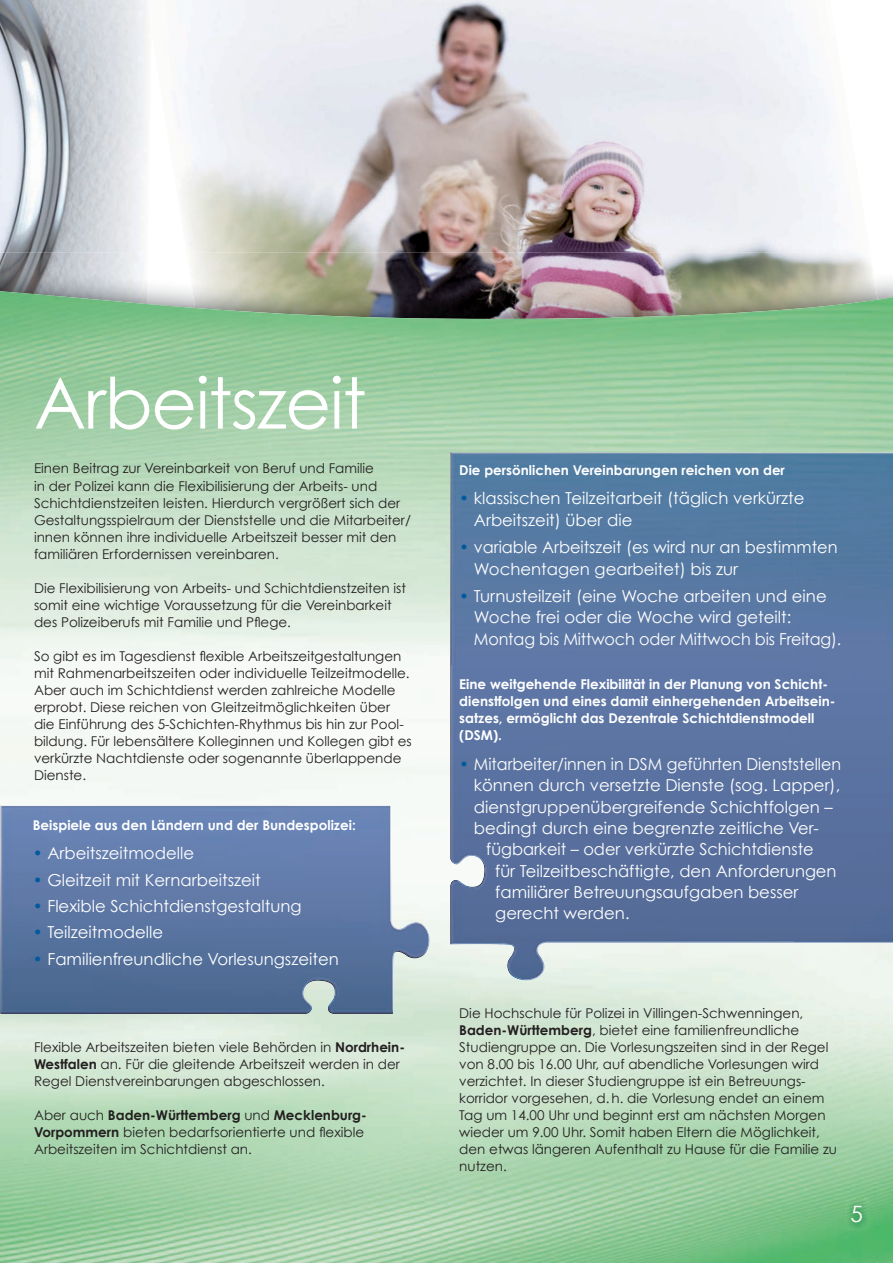
<style>
.page{position:relative;width:893px;height:1263px;background:#fff}
.page>*{position:absolute;margin:0;border:0;box-sizing:border-box;transform-origin:0 0}
.t1{font:70.5px "Century Gothic";letter-spacing:-.02em;color:#fff}
.t2{font:22.5px "Century Gothic";color:#fff}
.t3{font:16.5px/21.3px "Century Gothic";color:#fff}
.t4{font:16.5px "Century Gothic";color:#fff;scale:.96 1}
.t5{font:13.5px/17px "Century Gothic";color:#231f20}
.t6{font:700 13.5px/17px "Century Gothic";color:#fff}
.s1{color:#015a9d}
.s2{font-weight:700}
</style>
<div class="page">
<img style="left:0;top:0;width:514px;height:253px">
<img style="left:514px;top:0;width:335px;height:253px">
<img style="left:539px;top:250px;width:16px;height:3px">
<img style="left:146px;top:0;width:6px;height:33px">
<img style="left:186px;top:253px;width:692px;height:44px">
<img style="left:0;top:253px;width:148px;height:44px">
<img style="left:0;top:297px;width:893px;height:966px">
<img style="left:1px;top:805px;width:428px;height:208px">
<img style="left:451px;top:505px;width:343px;height:474px">
<img style="left:794px;top:505px;width:99px;height:437px">
<div style="left:450px;top:452px;width:443px;height:53px;background:#517ca2"></div>
<img style="left:450px;top:504px;width:50px;height:440px">
<img style="left:499px;top:942px;width:394px;height:38px">
<img style="left:845px;top:1199px;width:24px;height:31px">
<h1 class="t1" style="left:34px;top:360px;width:334px">Arbeitszeit</h1>
<p class="t5" style="left:34px;top:460px;width:378px">Einen Beitrag zur Vereinbarkeit von Beruf und Familie<br>in der Polizei kann die Flexibilisierung der Arbeits- und Schichtdienstzeiten leisten. Hierdurch vergrößert sich der Gestaltungsspielraum der Dienststelle und die Mitarbeiter/ innen können ihre individuelle Arbeitszeit besser mit den familiären Erfordernissen vereinbaren.</p>
<p class="t5" style="left:34px;top:579px;width:374px">Die Flexibilisierung von Arbeits- und Schichtdienstzeiten ist somit eine wichtige Voraussetzung für die Vereinbarkeit des Polizeiberufs mit Familie und Pflege.</p>
<p class="t5" style="left:34px;top:647px;width:379px">So gibt es im Tagesdienst flexible Arbeitszeitgestaltungen mit Rahmenarbeitszeiten oder individuelle Teilzeitmodelle.<br>Aber auch im Schichtdienst werden zahlreiche Modelle erprobt. Diese reichen von Gleitzeitmöglichkeiten über die Einführung des 5-Schichten-Rhythmus bis hin zur Pool&shy;bildung. Für lebensältere Kolleginnen und Kollegen gibt es verkürzte Nachtdienste oder sogenannte überlappende Dienste.</p>
<p class="t6" style="left:33px;top:816px;width:324px">Beispiele aus den Ländern und der Bundespolizei:</p>
<p class="t3" style="left:33px;top:842px;width:163px"><span class="s1">•</span> Arbeitszeitmodelle</p>
<p class="t3" style="left:33px;top:869px;width:229px"><span class="s1">•</span> Gleitzeit mit Kernarbeitszeit</p>
<p class="t3" style="left:33px;top:895px;width:270px"><span class="s1">•</span> Flexible Schichtdienstgestaltung</p>
<p class="t3" style="left:33px;top:922px;width:132px"><span class="s1">•</span> Teilzeitmodelle</p>
<p class="t3" style="left:33px;top:948px;width:307px"><span class="s1">•</span> Familienfreundliche Vorlesungszeiten</p>
<p class="t5" style="left:34px;top:1038px;width:372px">Flexible Arbeitszeiten bieten viele Behörden in <span class="s2">Nordrhein-<br>Westfalen</span> an. Für die gleitende Arbeitszeit werden in der<br>Regel Dienstvereinbarungen abgeschlossen.</p>
<p class="t5" style="left:34px;top:1106px;width:334px">Aber auch <span class="s2">Baden-Württemberg</span> und <span class="s2">Mecklenburg-<br>Vorpommern</span> bieten bedarfsorientierte und flexible<br>Arbeitszeiten im Schichtdienst an.</p>
<p class="t6" style="left:459px;top:461px;width:327px">Die persönlichen Vereinbarungen reichen von der</p>
<p class="t3" style="left:474px;top:487px;width:332px;text-indent:-15px"><span class="s1">•</span> klassischen Teilzeitarbeit (täglich verkürzte<br>Arbeitszeit) über die</p>
<p class="t3" style="left:474px;top:536px;width:365px;text-indent:-15px"><span class="s1">•</span> variable Arbeitszeit (es wird nur an bestimmten<br>Wochentagen gearbeitet) bis zur</p>
<p class="t3" style="left:474px;top:585px;width:369px;text-indent:-15px"><span class="s1">•</span> Turnusteilzeit (eine Woche arbeiten und eine<br>Woche frei oder die Woche wird geteilt:<br>Montag bis Mittwoch oder Mittwoch bis Freitag).</p>
<p class="t6" style="left:459px;top:676px;width:378px">Eine weitgehende Flexibilität in der Planung von Schicht&shy;dienstfolgen und eines damit einhergehenden Arbeitsein&shy;satzes, ermöglicht das Dezentrale Schichtdienstmodell (DSM).</p>
<p class="t4" style="left:459px;top:754px;width:399px"><span class="s1">•</span> Mitarbeiter/innen in DSM geführten Dienststellen</p>
<p class="t3" style="left:474px;top:774px;width:368px">können durch versetzte Dienste (sog. Lapper),</p>
<p class="t3" style="left:474px;top:796px;width:360px">dienstgruppenübergreifende Schichtfolgen –</p>
<p class="t3" style="left:474px;top:817px;width:347px">bedingt durch eine begrenzte zeitliche Ver-</p>
<p class="t3" style="left:486px;top:838px;width:329px">fügbarkeit – oder verkürzte Schichtdienste</p>
<p class="t3" style="left:495px;top:860px;width:343px">für Teilzeit beschäftigte, den Anforderungen</p>
<p class="t3" style="left:495px;top:881px;width:305px">familiärer Betreuungsaufgaben besser</p>
<p class="t3" style="left:495px;top:902px;width:136px">gerecht werden.</p>
<p class="t5" style="left:459px;top:1004px;width:379px">Die Hochschule für Polizei in Villingen-Schwenningen, <span class="s2">Baden-Württemberg</span>, bietet eine familienfreundliche Studien gruppe an. Die Vorlesungszeiten sind in der Regel von 8.00 bis 16.00 Uhr, auf abendliche Vorlesungen wird verzichtet. In dieser Studiengruppe ist ein Betreuungs&shy;korridor vorge sehen, d. h. die Vorlesung endet an einem Tag um 14.00 Uhr und beginnt erst am nächsten Morgen wieder um 9.00 Uhr. Somit haben Eltern die Möglichkeit, den etwas längeren Aufenthalt zu Hause für die Familie zu nutzen.</p>
<h2 class="t2" style="left:850px;top:1200px;width:14px">5</h2>
</div>
